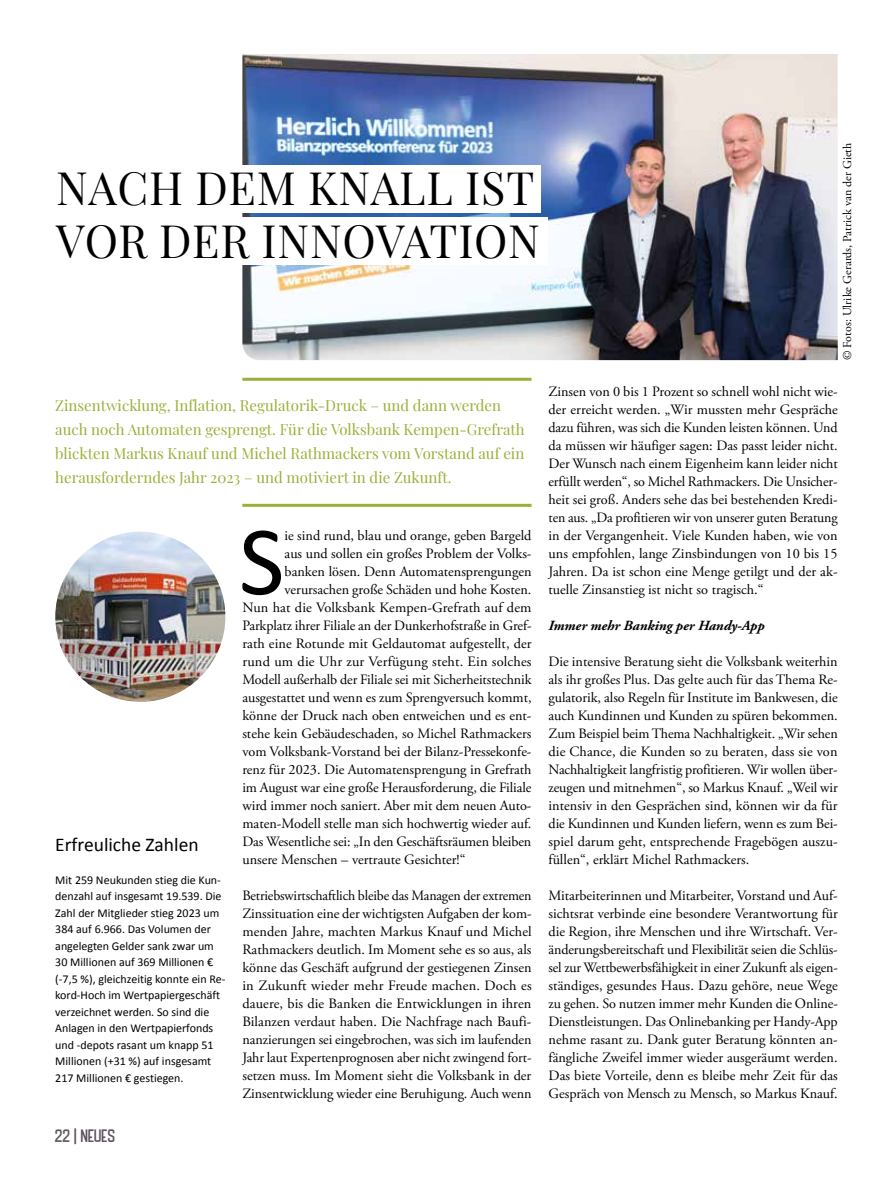
<style>
.page{position:relative;width:893px;height:1191px;background:#fff}
.page>*{position:absolute;margin:0;border:0;box-sizing:border-box;transform-origin:0 0}
.t1{font:99.3px "Calibri";color:#000}
.t2{font:45px/52.5px "Playfair Display";letter-spacing:.015em;color:#000}
.t3{font:19.5px "Calibri";color:#000}
.t4{font:18px "HANDLER";color:#5f545f}
.t5{font:15px/24px "Playfair Display";color:#9caf39}
.t6{font:14.25px/18px "Adobe Garamond Pro";color:#000;text-align:justify}
.t7{font:italic 700 13.95px "Adobe Garamond Pro";color:#000}
.t8{font:12px/16.5px "Calibri";color:#000}
.t9{font:12px "Adobe Garamond Pro";color:#000}
</style>
<div class="page">
<hr style="left:242px;top:378px;width:289px;height:3px;background:#9caf39">
<hr style="left:242px;top:504px;width:289px;height:3px;background:#9caf39">
<img style="left:242px;top:54px;width:596px;height:306px">
<div style="left:51px;top:165px;width:490px;height:47px;background:#fff"></div>
<div style="left:51px;top:218px;width:496px;height:47px;background:#fff"></div>
<img style="left:55px;top:531px;width:170px;height:171px;border-radius:85px">
<h2 class="t2" style="left:56px;top:159px;width:485px">NACH DEM KNALL IST<br>VOR DER INNOVATION</h2>
<p class="t9" style="left:840px;top:360px;width:219px;rotate:-90deg">© Fotos: Ulrike Gerards, Patrick van der Gieth</p>
<p class="t5" style="left:55px;top:392px;width:471px">Zinsentwicklung, Inflation, Regulatorik-Druck – und dann werden auch noch Automaten gesprengt. Für die Volksbank Kempen-Grefrath blickten Markus Knauf und Michel Rathmackers vom Vorstand auf ein herausforderndes Jahr 2023 – und motiviert in die Zukunft.</p>
<h3 class="t3" style="left:55px;top:831px;width:145px">Erfreuliche Zahlen</h3>
<p class="t8" style="left:55px;top:871px;width:172px">Mit 259 Neukunden stieg die Kun&shy;denzahl auf insgesamt 19.539. Die<br>Zahl der Mitglieder stieg 2023 um<br>384 auf 6.966. Das Volumen der angelegten Gelder sank zwar um<br>30 Millionen auf 369 Millionen € (-7,5 %), gleichzeitig konnte ein Re&shy;kord-Hoch im Wertpapiergeschäft verzeichnet werden. So sind die<br>Anlagen in den Wertpapierfonds und -depots rasant um knapp 51<br>Millionen (+31 %) auf insgesamt<br>217 Millionen € gestiegen.</p>
<p class="t4" style="left:55px;top:1126px;width:62px">22 | NEUES</p>
<h1 class="t1" style="left:239px;top:492px;width:47px">S</h1>
<p class="t6" style="left:285px;top:527px;width:248px">ie sind rund, blau und orange, geben Bargeld</p>
<p class="t6" style="left:285px;top:545px;width:248px">aus und sollen ein großes Problem der Volks-</p>
<p class="t6" style="left:285px;top:563px;width:248px">banken lösen. Denn Automatensprengungen</p>
<p class="t6" style="left:285px;top:581px;width:248px">verursachen große Schäden und hohe Kosten.</p>
<p class="t6" style="left:242px;top:599px;width:291px">Nun hat die Volksbank Kempen-Grefrath auf dem</p>
<p class="t6" style="left:242px;top:617px;width:291px">Parkplatz ihrer Filiale an der Dunkerhofstraße in Gref-</p>
<p class="t6" style="left:242px;top:635px;width:291px">rath eine Rotunde mit Geldautomat aufgestellt, der</p>
<p class="t6" style="left:242px;top:653px;width:291px">rund um die Uhr zur Verfügung steht. Ein solches</p>
<p class="t6" style="left:242px;top:671px;width:291px">Modell außerhalb der Filiale sei mit Sicherheitstechnik</p>
<p class="t6" style="left:242px;top:689px;width:291px">ausgestattet und wenn es zum Sprengversuch kommt,</p>
<p class="t6" style="left:242px;top:707px;width:291px">könne der Druck nach oben entweichen und es ent-</p>
<p class="t6" style="left:242px;top:725px;width:290px">stehe kein Gebäudeschaden, so Michel Rathmackers</p>
<p class="t6" style="left:242px;top:743px;width:291px">vom Volksbank-Vorstand bei der Bilanz-Pressekonfe-</p>
<p class="t6" style="left:242px;top:761px;width:291px">renz für 2023. Die Automatensprengung in Grefrath</p>
<p class="t6" style="left:242px;top:779px;width:290px">im August war eine große Herausforderung, die Filiale</p>
<p class="t6" style="left:242px;top:797px;width:291px">wird immer noch saniert. Aber mit dem neuen Auto-</p>
<p class="t6" style="left:242px;top:815px;width:291px">maten-Modell stelle man sich hochwertig wieder auf.</p>
<p class="t6" style="left:242px;top:833px;width:290px">Das Wesentliche sei: „In den Geschäftsräumen bleiben</p>
<p class="t6" style="left:242px;top:851px;width:225px">unsere Menschen – vertraute Gesichter!“</p>
<p class="t6" style="left:242px;top:887px;width:291px">Betriebswirtschaftlich bleibe das Managen der extremen Zinssituation eine der wichtigsten Aufgaben der kom&shy;menden Jahre, machten Markus Knauf und Michel Rathmackers deutlich. Im Moment sehe es so aus, als könne das Geschäft aufgrund der gestiegenen Zinsen in Zukunft wieder mehr Freude machen. Doch es dauere, bis die Banken die Entwicklungen in ihren Bilanzen verdaut haben. Die Nachfrage nach Baufi&shy;nanzierungen sei eingebrochen, was sich im laufenden Jahr laut Expertenprognosen aber nicht zwingend fort&shy;setzen muss. Im Moment sieht die Volksbank in der Zinsentwicklung wieder eine Beruhigung. Auch wenn</p>
<p class="t6" style="left:549px;top:383px;width:291px">Zinsen von 0 bis 1 Prozent so schnell wohl nicht wie&shy;der erreicht werden. „Wir mussten mehr Gespräche dazu führen, was sich die Kunden leisten können. Und da müssen wir häufiger sagen: Das passt leider nicht.<br>Der Wunsch nach einem Eigenheim kann leider nicht erfüllt werden“, so Michel Rathmackers. Die Unsicher&shy;heit sei groß. Anders sehe das bei bestehenden Kredi&shy;ten aus. „Da profitieren wir von unserer guten Beratung in der Vergangenheit. Viele Kunden haben, wie von uns empfohlen, lange Zinsbindungen von 10 bis 15<br>Jahren. Da ist schon eine Menge getilgt und der ak&shy;tuelle Zinsanstieg ist nicht so tragisch.“</p>
<p class="t7" style="left:549px;top:618px;width:218px">Immer mehr Banking per Handy-App</p>
<p class="t6" style="left:549px;top:653px;width:291px">Die intensive Beratung sieht die Volksbank weiterhin als ihr großes Plus. Das gelte auch für das Thema Re&shy;gulatorik, also Regeln für Institute im Bankwesen, die auch Kundinnen und Kunden zu spüren bekommen.<br>Zum Beispiel beim Thema Nachhaltigkeit. „Wir sehen die Chance, die Kunden so zu beraten, dass sie von Nachhaltigkeit langfristig profitieren. Wir wollen über&shy;zeugen und mitnehmen“, so Markus Knauf. „Weil wir intensiv in den Gesprächen sind, können wir da für die Kundinnen und Kunden liefern, wenn es zum Bei&shy;spiel darum geht, entsprechende Fragebögen auszu&shy;füllen“, erklärt Michel Rathmackers.</p>
<p class="t6" style="left:549px;top:887px;width:291px">Mitarbeiterinnen und Mitarbeiter, Vorstand und Auf&shy;sichtsrat verbinde eine besondere Verantwortung für die Region, ihre Menschen und ihre Wirtschaft. Ver&shy;änderungsbereitschaft und Flexibilität seien die Schlüs&shy;sel zur Wettbewerbsfähigkeit in einer Zukunft als eigen&shy;ständiges, gesundes Haus. Dazu gehöre, neue Wege zu gehen. So nutzen immer mehr Kunden die Online-Dienstleistungen. Das Onlinebanking per Handy-App nehme rasant zu. Dank guter Beratung könnten an&shy;fängliche Zweifel immer wieder ausgeräumt werden.<br>Das biete Vorteile, denn es bleibe mehr Zeit für das Gespräch von Mensch zu Mensch, so Markus Knauf.</p>
</div>
